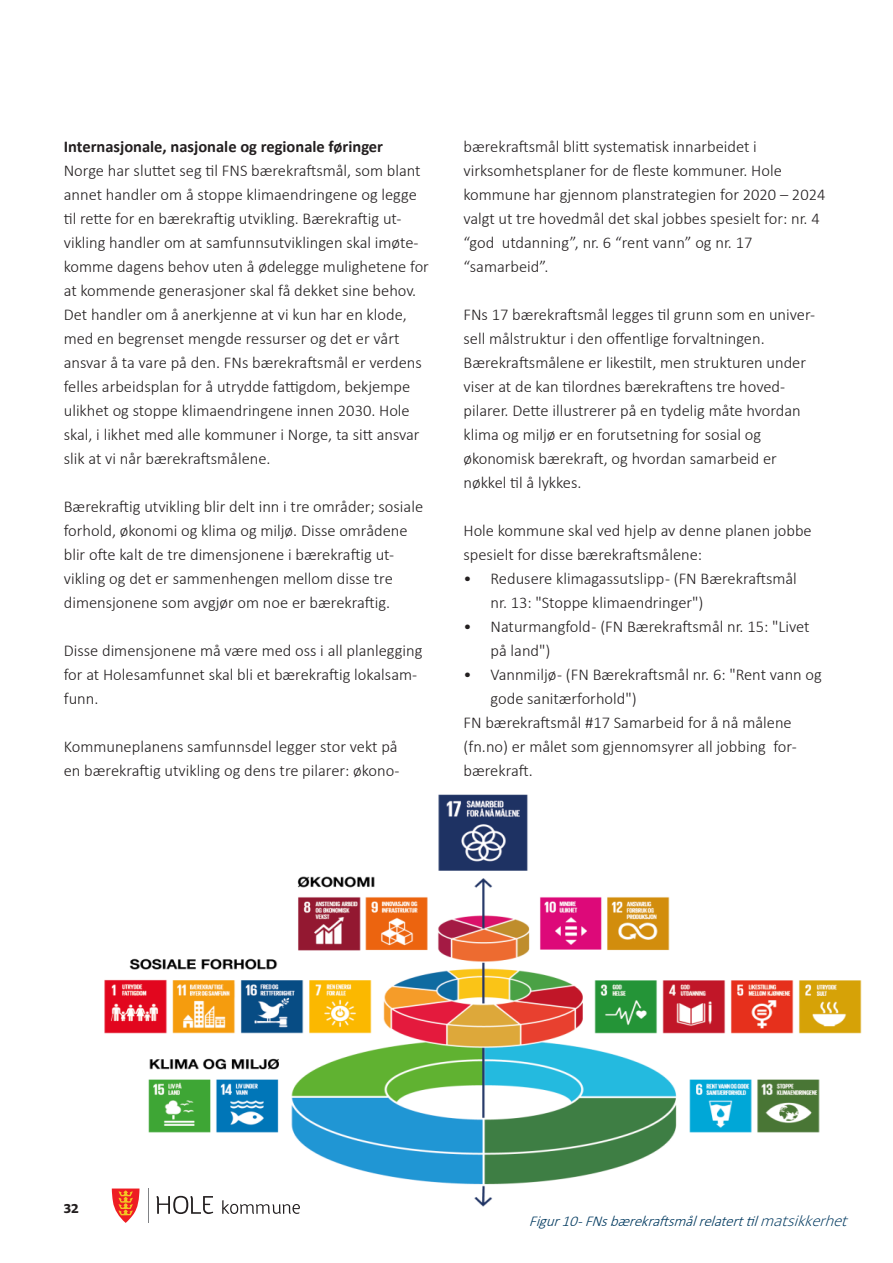
<style>
.page{position:relative;width:893px;height:1263px;background:#fff}
.page>*{position:absolute;margin:0;border:0;box-sizing:border-box;transform-origin:0 0}
.Brødtekst_innrykk{font:300 16.5px/24px "Calibri";color:#231f20}
.Brødtekst_innrykk-2{font:700 16.5px "Calibri";color:#231f20}
.Overskrift_3{font:italic 300 15px "Calibri";color:#00395f}
.t1{font:600 13.5px "Petala Pro";color:#231f20}
.s1{font-family:"Petala Pro"}
</style>
<div class="page">
<img style="left:104px;top:794px;width:758px;height:419px">
<svg style="left:112px;top:1188px;width:28px;height:35px"></svg>
<svg style="left:156px;top:1196px;width:57px;height:18px"></svg>
<svg style="left:222px;top:1200px;width:78px;height:14px"></svg>
<hr style="left:148px;top:1188px;width:1px;height:35px;background:#808285">
<p class="Brødtekst_innrykk-2" style="left:64px;top:134px;width:321px">Internasjonale, nasjonale og regionale føringer</p>
<p class="Brødtekst_innrykk" style="left:64px;top:158px;width:367px">Norge har sluttet seg til FNS bærekraftsmål, som blant annet handler om å stoppe klimaendringene og legge til rette for en bærekraftig utvikling. Bærekraftig ut&shy;vikling handler om at samfunnsutviklingen skal imøte&shy;komme dagens behov uten å ødelegge mulighetene for at kommende generasjoner skal få dekket sine behov.<br>Det handler om å anerkjenne at vi kun har en klode, med en begrenset mengde ressurser og det er vårt ansvar å ta vare på den. FNs bærekraftsmål er verdens felles arbeidsplan for å utrydde fattigdom, bekjempe ulikhet og stoppe klimaendringene innen 2030. Hole skal, i likhet med alle kommuner i Norge, ta sitt ansvar slik at vi når bærekraftsmålene.</p>
<p class="Brødtekst_innrykk" style="left:64px;top:494px;width:361px">Bærekraftig utvikling blir delt inn i tre områder; sosiale forhold, økonomi og klima og miljø. Disse områdene blir ofte kalt de tre dimensjonene i bærekraftig ut&shy;vikling og det er sammenhengen mellom disse tre dimensjonene som avgjør om noe er bærekraftig.</p>
<p class="Brødtekst_innrykk" style="left:64px;top:638px;width:360px">Disse dimensjonene må være med oss i all planlegging for at Holesamfunnet skal bli et bærekraftig lokalsam&shy;funn.</p>
<p class="Brødtekst_innrykk" style="left:64px;top:734px;width:337px">Kommuneplanens samfunnsdel legger stor vekt på en bærekraftig utvikling og dens tre pilarer: økono-</p>
<p class="Brødtekst_innrykk" style="left:463px;top:134px;width:363px">bærekraftsmål blitt systematisk innarbeidet i virksomhetsplaner for de fleste kommuner. Hole kommune har gjennom planstrategien for 2020 – 2024 valgt ut tre hovedmål det skal jobbes spesielt for: nr. 4 “god utdanning”, nr. 6 “rent vann” og nr. 17 “samarbeid”.</p>
<p class="Brødtekst_innrykk" style="left:463px;top:302px;width:353px">FNs 17 bærekraftsmål legges til grunn som en univer&shy;sell målstruktur i den offentlige forvaltningen.</p>
<p class="Brødtekst_innrykk" style="left:463px;top:350px;width:344px">Bærekraftsmålene er likestilt, men strukturen under viser at de kan tilordnes bærekraftens tre hoved-</p>
<p class="Brødtekst_innrykk" style="left:463px;top:398px;width:339px">pilarer. Dette illustrerer på en tydelig måte hvordan</p>
<p class="Brødtekst_innrykk" style="left:463px;top:422px;width:299px">klima og miljø er en forutsetning for sosial og</p>
<p class="Brødtekst_innrykk" style="left:463px;top:446px;width:315px">økonomisk bærekraft, og hvordan samarbeid er nøkkel til å lykkes.</p>
<p class="Brødtekst_innrykk" style="left:463px;top:518px;width:350px">Hole kommune skal ved hjelp av denne planen jobbe spesielt for disse bærekraftsmålene:</p>
<p class="Brødtekst_innrykk" style="left:490px;top:566px;width:308px;text-indent:-27px">• Redusere klimagassutslipp - (FN Bærekraftsmål nr. 13: "Stoppe klimaendringer")</p>
<p class="Brødtekst_innrykk" style="left:490px;top:614px;width:321px;text-indent:-27px">• Naturmangfold - (FN Bærekraftsmål nr. 15: "Livet på land")</p>
<p class="Brødtekst_innrykk" style="left:490px;top:662px;width:333px;text-indent:-27px">• Vannmiljø - (FN Bærekraftsmål nr. 6: "Rent vann og gode sanitærforhold")</p>
<p class="Brødtekst_innrykk" style="left:463px;top:710px;width:335px">FN bærekraftsmål #17 Samarbeid for å nå målene (fn.no) er målet som gjennomsyrer all jobbing for&shy;bærekraft.</p>
<p class="t1" style="left:64px;top:1199px;width:17px">32</p>
<p class="Overskrift_3" style="left:529px;top:1212px;width:324px">Figur10-FNsbærekraftsmålrelaterttil<span class="s1">matsikkerhet</span></p>
</div>
